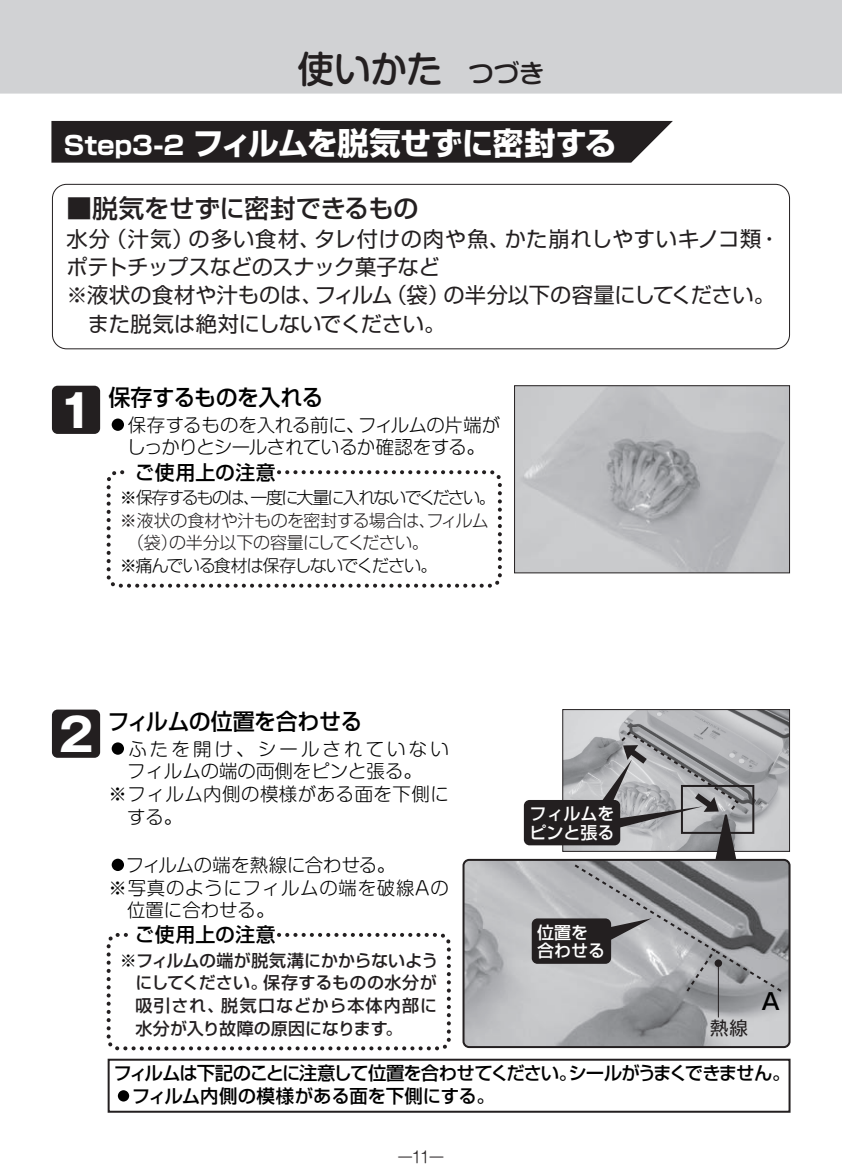
<style>
.page{position:relative;width:842px;height:1169px;background:#fff}
.page>*{position:absolute;margin:0;border:0;box-sizing:border-box;transform-origin:0 0}
.t1{font:700 45.4px "Gothic MB101 Pro";color:#fff}
.t2{font:500 36.8px "Shin M Go Pro";color:#231f20}
.t3{font:700 31.2px "Shin Go Pro";letter-spacing:-.015em;color:#fff}
.t4{font:500 25.6px "Shin Go Pro";letter-spacing:-.015em;color:#231f20}
.t5{font:500 22.6px "Shin Go Pro";letter-spacing:-.025em;color:#000}
.t6{font:21.2px/28.4px "Shin Go Pro";color:#231f20}
.t7{font:500 19.8px "Shin Go Pro";letter-spacing:.015em;color:#000}
.t8{font:300 18.4px "Shin M Go Pro";letter-spacing:.005em;color:#000}
.t9{font:300 18.4px/22.6px "Shin M Go Pro";letter-spacing:-.02em;color:#000;text-align:center}
.t10{font:500 18.4px "Shin Go Pro";letter-spacing:-.05em;color:#000}
.t11{font:500 18.4px "Shin Go Pro";color:#000}
.t12{font:300 18.4px "Shin M Go Pro";letter-spacing:.025em;color:#000}
.t13{font:300 18.4px "Shin M Go Pro";letter-spacing:.04em;color:#000}
.t14{font:300 18.4px "Shin M Go Pro";letter-spacing:.17em;color:#000}
.t15{font:18.4px "Shin Go Pro";color:#231f20}
.t16{font:500 17px/22.6px "Shin Go Pro";letter-spacing:.03em;color:#231f20;text-align:justify}
.t17{font:300 17px "Shin Go Pro";letter-spacing:-.025em;color:#231f20}
.t18{font:300 17px "Shin Go Pro";letter-spacing:-.09em;color:#000}
.t19{font:300 17px "Shin Go Pro";letter-spacing:-.06em;color:#000}
.t20{font:500 17px/18.4px "Shin Go Pro";color:#fff}
.t21{font:300 15.6px "Shin M Go Pro";color:#231f20}
.s1{font-size:25.6px}
.s2{color:#000}
</style>
<div class="page">
<svg style="left:462px;top:858px;width:329px;height:189px;background:#adaeb1"></svg>
<div style="left:0;top:0;width:842px;height:94px;background:#d1d2d4"></div>
<div style="left:52px;top:386px;width:48px;height:48px;background:#231f20"></div>
<div style="left:52px;top:709px;width:48px;height:48px;background:#231f20"></div>
<svg style="left:51px;top:183px;width:739px;height:166px"></svg>
<svg style="left:106px;top:470px;width:396px;height:115px"></svg>
<svg style="left:106px;top:932px;width:345px;height:116px"></svg>
<svg style="left:51px;top:120px;width:621px;height:43px;background:#302c2d"></svg>
<img style="left:516px;top:387px;width:272px;height:184px">
<div style="left:514px;top:385px;width:276px;height:188px;border:1px solid #231f20"></div>
<img style="left:564px;top:711px;width:224px;height:138px">
<div style="left:562px;top:709px;width:228px;height:142px;border:1px solid #231f20"></div>
<svg style="left:524px;top:731px;width:259px;height:287px;background:#9a9a9d"></svg>
<div style="left:108px;top:1058px;width:682px;height:54px;border:2px solid #231f20"></div>
<p class="t2" style="left:297px;top:39px;width:249px">使いかた<span class="s1">　つづき</span></p>
<p class="t3" style="left:64px;top:118px;width:554px"><span class="s1">Step3-2</span> フィルムを脱気せずに密封する</p>
<p class="t4" style="left:67px;top:187px;width:354px">■脱気をせずに密封できるもの</p>
<p class="t6" style="left:67px;top:222px;width:715px">水分（汁気）の多い食材、タレ付けの肉や魚、かた崩れしやすいキノコ類・ポテトチップスなどのスナック菓子など<br>※液状の食材や汁ものは、フィルム（袋）の半分以下の容量にしてください。　また脱気は絶対にしないでください。</p>
<p class="t1" style="left:59px;top:373px;width:36px">1</p>
<p class="t5" style="left:109px;top:378px;width:216px">保存するものを入れる</p>
<p class="t9" style="left:109px;top:411px;width:393px">●保存するものを入れる前に、フィルムの片端がしっかりとシールされているか確認をする。</p>
<p class="t7" style="left:135px;top:456px;width:142px">ご使用上の注意</p>
<p class="t18" style="left:120px;top:483px;width:377px">※保存するものは、一度に大量に入れないでください。</p>
<p class="t17" style="left:120px;top:506px;width:370px">※液状の食材や汁ものを密封する場合は、フィルム</p>
<p class="t17" style="left:127px;top:529px;width:303px">（袋）の半分以下の容量にしてください。</p>
<p class="t19" style="left:120px;top:551px;width:319px">※痛んでいる食材は保存しないでください。</p>
<p class="t1" style="left:59px;top:696px;width:36px">2</p>
<p class="t5" style="left:108px;top:702px;width:256px">フィルムの位置を合わせる</p>
<p class="t14" style="left:109px;top:733px;width:342px">●ふたを開け、シールされていない</p>
<p class="t8" style="left:127px;top:756px;width:296px">フィルムの端の両側をピンと張る。</p>
<p class="t12" style="left:109px;top:779px;width:342px">※フィルム内側の模様がある面を下側に</p>
<p class="t8" style="left:127px;top:802px;width:57px">する。</p>
<p class="t8" style="left:109px;top:850px;width:288px">●フィルムの端を熱線に合わせる。</p>
<p class="t13" style="left:109px;top:872px;width:342px">※写真のようにフィルムの端を破線Aの</p>
<p class="t8" style="left:127px;top:895px;width:149px">位置に合わせる。</p>
<p class="t7" style="left:135px;top:918px;width:142px">ご使用上の注意</p>
<p class="t16" style="left:136px;top:946px;width:304px;text-indent:-16px"><span class="s2">※</span>フィルムの端が脱気溝にかからないようにしてください。保存するものの水分が吸引され、脱気口などから本体内部に水分が入り故障の原因になります。</p>
<p class="t20" style="left:529px;top:802px;width:87px">フィルムをピンと張る</p>
<p class="t20" style="left:537px;top:921px;width:70px">位置を合わせる</p>
<p class="t15" style="left:710px;top:1013px;width:39px">熱線</p>
<p class="t5" style="left:761px;top:983px;width:20px">A</p>
<p class="t10" style="left:113px;top:1058px;width:679px">フィルムは下記のことに注意して位置を合わせてください。シールがうまくできません。</p>
<p class="t11" style="left:114px;top:1080px;width:382px">●フィルム内側の模様がある面を下側にする。</p>
<p class="t21" style="left:397px;top:1144px;width:49px">ー11ー</p>
</div>
